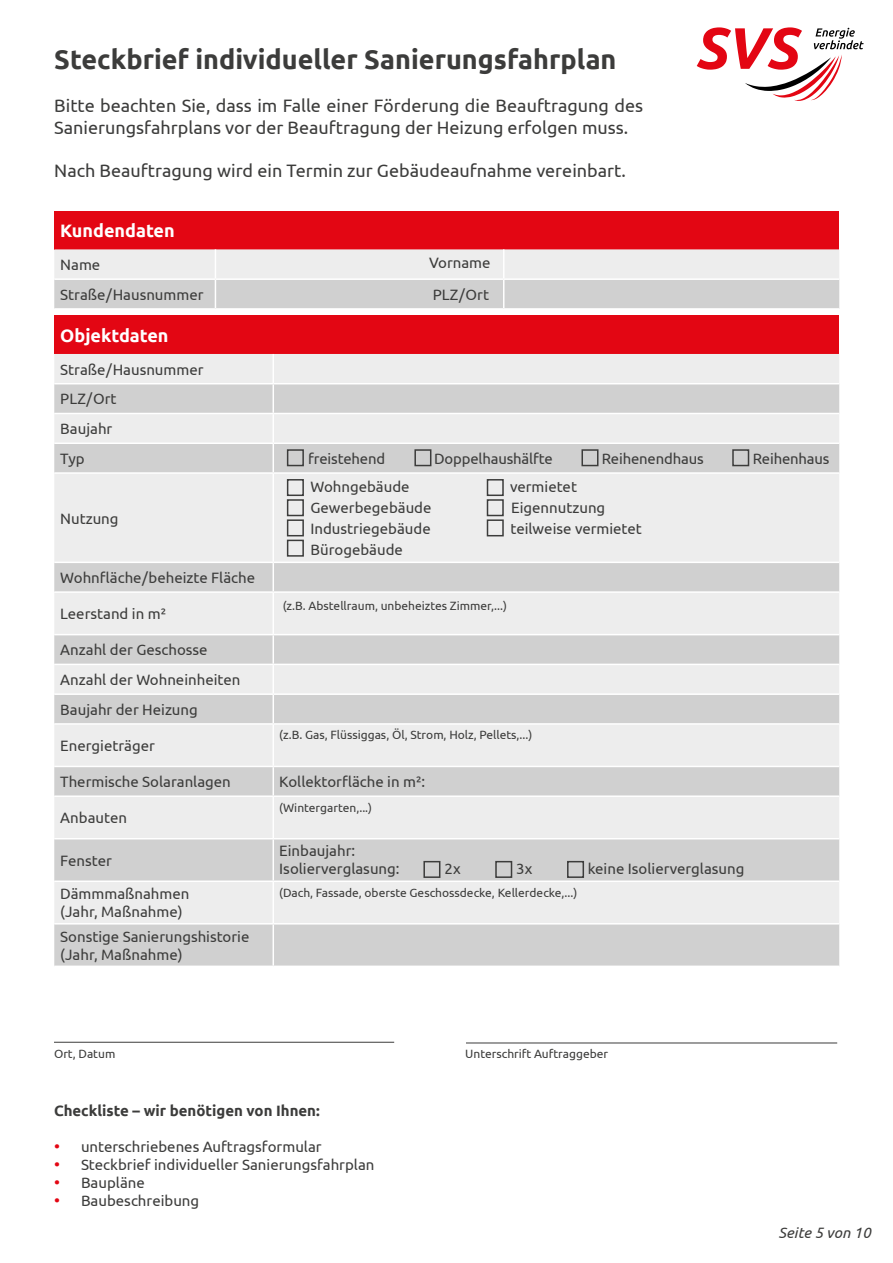
<style>
.page{position:relative;width:893px;height:1263px;background:#fff}
.page>*{position:absolute;margin:0;border:0;box-sizing:border-box;transform-origin:0 0}
.t1{font:700 27px "Ubuntu";color:#3c3c3b}
.t2{font:18px/21.6px "Ubuntu";color:#3c3c3b}
.t3{font:700 18px "Ubuntu";color:#fff}
.t4{font:15px/29.7px "Ubuntu";color:#3c3c3b}
.t5{font:700 15px "Ubuntu";color:#3c3c3b}
.t6{font:italic 15px "Ubuntu";color:#3c3c3b}
.t7{font:12px "Ubuntu";color:#3c3c3b}
.s1{font-size:16.5px;color:#e30613}
</style>
<div class="page">
<div style="left:54px;top:211px;width:785px;height:38px;background:#e30613"></div>
<svg style="left:54px;top:249px;width:785px;height:59px;background:#dedddd"></svg>
<hr style="left:54px;top:278px;width:161px;height:2px;background:#fff">
<hr style="left:215px;top:278px;width:289px;height:2px;background:#fff">
<hr style="left:504px;top:278px;width:335px;height:2px;background:#fff">
<div style="left:54px;top:316px;width:785px;height:38px;background:#e30613"></div>
<div style="left:54px;top:474px;width:785px;height:88px;background:#ededed"></div>
<div style="left:54px;top:839px;width:785px;height:126px;background:#d0d0d0"></div>
<div style="left:54px;top:882px;width:785px;height:41px;background:#ededed"></div>
<hr style="left:54px;top:880px;width:219px;height:2px;background:#fff">
<hr style="left:273px;top:880px;width:566px;height:2px;background:#fff">
<hr style="left:54px;top:923px;width:219px;height:1px;background:#fff">
<hr style="left:273px;top:923px;width:566px;height:1px;background:#fff">
<svg style="left:54px;top:354px;width:785px;height:119px;background:#e0e0e0"></svg>
<hr style="left:273px;top:474px;width:1px;height:88px;background:#fff">
<svg style="left:54px;top:563px;width:785px;height:275px;background:#e1e1e1"></svg>
<hr style="left:273px;top:797px;width:1px;height:41px;background:#fff">
<hr style="left:273px;top:839px;width:1px;height:41px;background:#fff">
<hr style="left:273px;top:882px;width:1px;height:41px;background:#fff">
<hr style="left:273px;top:924px;width:1px;height:41px;background:#fff">
<div style="left:287px;top:449px;width:17px;height:17px;border:2px solid #3c3c3b"></div>
<div style="left:414px;top:449px;width:17px;height:17px;border:2px solid #3c3c3b"></div>
<div style="left:581px;top:449px;width:17px;height:17px;border:2px solid #3c3c3b"></div>
<div style="left:732px;top:449px;width:17px;height:17px;border:2px solid #3c3c3b"></div>
<div style="left:287px;top:479px;width:17px;height:17px;border:2px solid #3c3c3b"></div>
<div style="left:287px;top:499px;width:17px;height:17px;border:2px solid #3c3c3b"></div>
<div style="left:287px;top:519px;width:17px;height:17px;border:2px solid #3c3c3b"></div>
<div style="left:287px;top:540px;width:17px;height:17px;border:2px solid #3c3c3b"></div>
<div style="left:487px;top:479px;width:17px;height:17px;border:2px solid #3c3c3b"></div>
<div style="left:487px;top:499px;width:17px;height:17px;border:2px solid #3c3c3b"></div>
<div style="left:487px;top:519px;width:17px;height:17px;border:2px solid #3c3c3b"></div>
<div style="left:423px;top:861px;width:17px;height:17px;border:2px solid #3c3c3b"></div>
<div style="left:495px;top:861px;width:17px;height:17px;border:2px solid #3c3c3b"></div>
<div style="left:567px;top:861px;width:17px;height:17px;border:2px solid #3c3c3b"></div>
<hr style="left:54px;top:1042px;width:340px;height:1px;background:#3c3c3b">
<hr style="left:466px;top:1042px;width:371px;height:1px;background:#3c3c3b">
<svg style="left:697px;top:27px;width:167px;height:74px"></svg>
<h1 class="t1" style="left:54px;top:43px;width:564px">Steckbrief individueller Sanierungsfahrplan</h1>
<p class="t2" style="left:54px;top:95px;width:590px">Bitte beachten Sie, dass im Falle einer Förderung die Beauftragung des<br>Sanierungsfahrplans vor der Beauftragung der Heizung erfolgen muss.</p>
<p class="t2" style="left:54px;top:159px;width:573px">Nach Beauftragung wird ein Termin zur Gebäudeaufnahme vereinbart.</p>
<p class="t3" style="left:60px;top:220px;width:116px">Kundendaten</p>
<p class="t4" style="left:60px;top:249px;width:42px">Name</p>
<p class="t4" style="left:429px;top:248px;width:63px">Vorname</p>
<p class="t4" style="left:60px;top:279px;width:145px">Straße/Hausnummer</p>
<p class="t4" style="left:433px;top:279px;width:58px">PLZ/Ort</p>
<p class="t3" style="left:60px;top:324px;width:110px">Objektdaten</p>
<p class="t4" style="left:60px;top:354px;width:145px">Straße/Hausnummer<br>PLZ/Ort<br>Baujahr<br>Typ</p>
<p class="t4" style="left:308px;top:443px;width:78px">freistehend</p>
<p class="t4" style="left:434px;top:443px;width:120px">Doppelhaushälfte</p>
<p class="t4" style="left:602px;top:443px;width:103px">Reihenendhaus</p>
<p class="t4" style="left:753px;top:443px;width:78px">Reihenhaus</p>
<p class="t4" style="left:60px;top:503px;width:60px">Nutzung</p>
<p class="t4" style="left:60px;top:562px;width:196px">Wohnfläche/beheizte Fläche</p>
<p class="t4" style="left:60px;top:598px;width:107px">Leerstand in m²</p>
<p class="t4" style="left:60px;top:635px;width:182px">Anzahl der Geschosse<br>Anzahl der Wohneinheiten<br>Baujahr der Heizung</p>
<p class="t4" style="left:60px;top:730px;width:96px">Energieträger</p>
<p class="t4" style="left:310px;top:471px;width:101px">Wohngebäude</p>
<p class="t4" style="left:510px;top:471px;width:68px">vermietet</p>
<p class="t4" style="left:310px;top:492px;width:123px">Gewerbegebäude</p>
<p class="t4" style="left:511px;top:492px;width:96px">Eigennutzung</p>
<p class="t4" style="left:310px;top:513px;width:122px">Industriegebäude</p>
<p class="t4" style="left:510px;top:513px;width:133px">teilweise vermietet</p>
<p class="t4" style="left:310px;top:534px;width:94px">Bürogebäude</p>
<p class="t7" style="left:283px;top:598px;width:226px">(z.B. Abstellraum, unbeheiztes Zimmer,...)</p>
<p class="t7" style="left:279px;top:728px;width:255px">(z.B. Gas, Flüssiggas, Öl, Strom, Holz, Pellets,...)</p>
<p class="t4" style="left:60px;top:766px;width:172px">Thermische Solaranlagen</p>
<p class="t4" style="left:279px;top:766px;width:147px">Kollektorfläche in m²:</p>
<p class="t4" style="left:60px;top:803px;width:68px">Anbauten</p>
<p class="t7" style="left:279px;top:800px;width:94px">(Wintergarten,...)</p>
<p class="t4" style="left:60px;top:845px;width:53px">Fenster</p>
<p class="t4" style="left:279px;top:841px;width:122px;line-height:18px">Einbaujahr:<br>Isolierverglasung:</p>
<p class="t4" style="left:445px;top:854px;width:18px">2x</p>
<p class="t4" style="left:516px;top:854px;width:18px">3x</p>
<p class="t4" style="left:588px;top:854px;width:158px">keine Isolierverglasung</p>
<p class="t4" style="left:60px;top:884px;width:131px;line-height:18px">Dämmmaßnahmen (Jahr, Maßnahme)</p>
<p class="t7" style="left:279px;top:885px;width:299px">(Dach, Fassade, oberste Geschossdecke, Kellerdecke,...)</p>
<p class="t4" style="left:60px;top:927px;width:191px;line-height:18px">Sonstige Sanierungshistorie (Jahr, Maßnahme)</p>
<p class="t7" style="left:54px;top:1047px;width:63px">Ort, Datum</p>
<p class="t7" style="left:465px;top:1047px;width:144px">Unterschrift Auftraggeber</p>
<p class="t5" style="left:54px;top:1102px;width:267px">Checkliste – wir benötigen von Ihnen:</p>
<p class="t4" style="left:54px;top:1131px;width:269px"><span class="s1">•</span> unterschriebenes Auftragsformular</p>
<p class="t4" style="left:54px;top:1149px;width:322px"><span class="s1">•</span> Steckbrief individueller Sanierungsfahrplan</p>
<p class="t4" style="left:54px;top:1167px;width:92px"><span class="s1">•</span> Baupläne</p>
<p class="t4" style="left:54px;top:1185px;width:147px"><span class="s1">•</span> Baubeschreibung</p>
<p class="t6" style="left:778px;top:1223px;width:94px">Seite 5 von 10</p>
</div>
